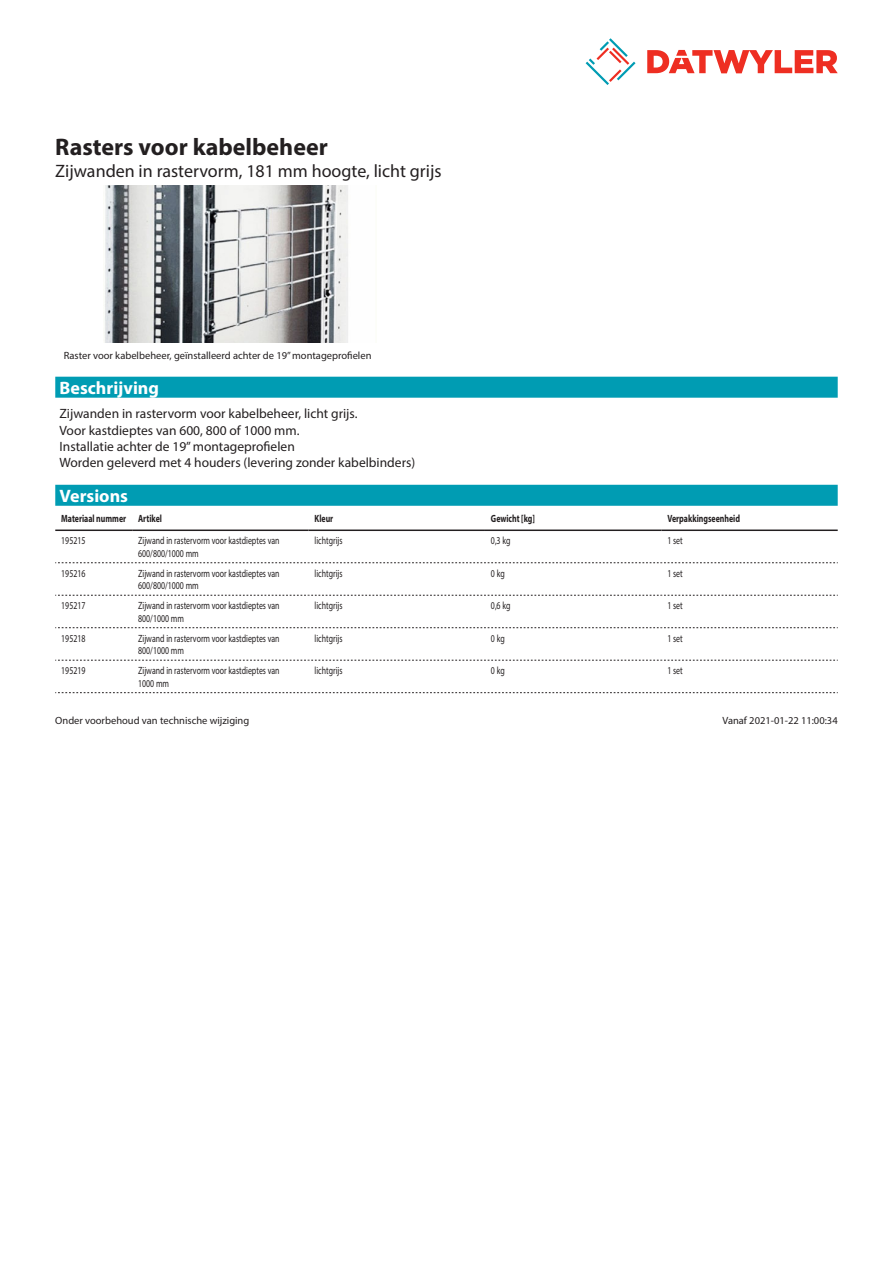
<style>
.page{position:relative;width:893px;height:1263px;background:#fff}
.page>*{position:absolute;margin:0;border:0;box-sizing:border-box;transform-origin:0 0}
.Product_Head{font:700 24px "Myriad Pro";color:#231f20}
.SubHead{font:18px "Myriad Pro";color:#231f20}
.Standard_Head_Proper{font:700 18px "Myriad Pro";color:#fff}
.Standard_text{font:13.5px/16.2px "Myriad Pro";color:#231f20}
.myriadlight{font:10.5px/12.6px "Myriad Pro";color:#231f20;scale:.75 1}
.imagetext{font:10.5px "Myriad Pro";color:#231f20}
.Footnote{font:10.5px "Myriad Pro";color:#231f20}
.myriadbold{font:700 10.5px "Myriad Pro";color:#231f20;scale:.75 1}
</style>
<div class="page">
<svg style="left:586px;top:38px;width:49px;height:47px"></svg>
<svg style="left:647px;top:50px;width:191px;height:23px"></svg>
<img style="left:104px;top:185px;width:244px;height:158px">
<div style="left:55px;top:485px;width:783px;height:21px;background:#009cb3"></div>
<hr style="left:55px;top:529px;width:77px;height:2px;background:#231f20">
<hr style="left:132px;top:529px;width:177px;height:2px;background:#231f20">
<hr style="left:309px;top:529px;width:176px;height:2px;background:#231f20">
<hr style="left:485px;top:529px;width:176px;height:2px;background:#231f20">
<hr style="left:661px;top:529px;width:177px;height:2px;background:#231f20">
<svg style="left:55px;top:562px;width:783px;height:1px"></svg>
<svg style="left:55px;top:595px;width:783px;height:1px"></svg>
<svg style="left:55px;top:627px;width:783px;height:1px"></svg>
<svg style="left:55px;top:660px;width:783px;height:1px"></svg>
<svg style="left:55px;top:692px;width:783px;height:1px"></svg>
<div style="left:55px;top:377px;width:783px;height:21px;background:#009cb3"></div>
<p class="Product_Head" style="left:55px;top:131px;width:274px">Rasters voor kabelbeheer</p>
<p class="SubHead" style="left:55px;top:160px;width:388px">Zijwanden in rastervorm, 181 mm hoogte, licht grijs</p>
<p class="imagetext" style="left:64px;top:349px;width:309px">Raster voor kabelbeheer, geïnstalleerd achter de 19” montageprofielen</p>
<p class="Standard_Head_Proper" style="left:60px;top:376px;width:101px">Beschrijving</p>
<p class="Standard_text" style="left:60px;top:406px;width:357px">Zijwanden in rastervorm voor kabelbeheer, licht grijs.<br>Voor kastdieptes van 600, 800 of 1000 mm.<br>Installatie achter de 19” montageprofielen<br>Worden geleverd met 4 houders (levering zonder kabelbinders)</p>
<p class="Standard_Head_Proper" style="left:60px;top:484px;width:70px">Versions</p>
<p class="myriadbold" style="left:61px;top:511px;width:88px">Materiaal nummer</p>
<p class="myriadbold" style="left:138px;top:511px;width:33px">Artikel</p>
<p class="myriadbold" style="left:315px;top:511px;width:26px">Kleur</p>
<p class="myriadbold" style="left:491px;top:511px;width:60px">Gewicht [kg]</p>
<p class="myriadbold" style="left:667px;top:511px;width:98px">Verpakkingseenheid</p>
<p class="myriadlight" style="left:61px;top:534px;width:34px">195215</p>
<p class="myriadlight" style="left:138px;top:534px;width:190px">Zijwand in rastervorm voor kastdieptes van<br>600/800/1000 mm</p>
<p class="myriadlight" style="left:315px;top:534px;width:39px">lichtgrijs</p>
<p class="myriadlight" style="left:491px;top:534px;width:27px">0,3 kg</p>
<p class="myriadlight" style="left:667px;top:534px;width:22px">1 set</p>
<p class="myriadlight" style="left:61px;top:567px;width:34px">195216</p>
<p class="myriadlight" style="left:138px;top:567px;width:190px">Zijwand in rastervorm voor kastdieptes van<br>600/800/1000 mm</p>
<p class="myriadlight" style="left:315px;top:567px;width:39px">lichtgrijs</p>
<p class="myriadlight" style="left:491px;top:567px;width:20px">0 kg</p>
<p class="myriadlight" style="left:667px;top:567px;width:22px">1 set</p>
<p class="myriadlight" style="left:61px;top:599px;width:34px">195217</p>
<p class="myriadlight" style="left:138px;top:599px;width:190px">Zijwand in rastervorm voor kastdieptes van<br>800/1000 mm</p>
<p class="myriadlight" style="left:315px;top:599px;width:39px">lichtgrijs</p>
<p class="myriadlight" style="left:491px;top:599px;width:27px">0,6 kg</p>
<p class="myriadlight" style="left:667px;top:599px;width:22px">1 set</p>
<p class="myriadlight" style="left:61px;top:632px;width:34px">195218</p>
<p class="myriadlight" style="left:138px;top:632px;width:190px">Zijwand in rastervorm voor kastdieptes van<br>800/1000 mm</p>
<p class="myriadlight" style="left:315px;top:632px;width:39px">lichtgrijs</p>
<p class="myriadlight" style="left:491px;top:632px;width:20px">0 kg</p>
<p class="myriadlight" style="left:667px;top:632px;width:22px">1 set</p>
<p class="myriadlight" style="left:61px;top:664px;width:34px">195219</p>
<p class="myriadlight" style="left:138px;top:664px;width:190px">Zijwand in rastervorm voor kastdieptes van<br>1000 mm</p>
<p class="myriadlight" style="left:315px;top:664px;width:39px">lichtgrijs</p>
<p class="myriadlight" style="left:491px;top:664px;width:20px">0 kg</p>
<p class="myriadlight" style="left:667px;top:664px;width:22px">1 set</p>
<p class="Footnote" style="left:55px;top:714px;width:196px">Onder voorbehoud van technische wijziging</p>
<p class="Footnote" style="left:722px;top:714px;width:117px">Vanaf 2021-01-22 11:00:34</p>
</div>
